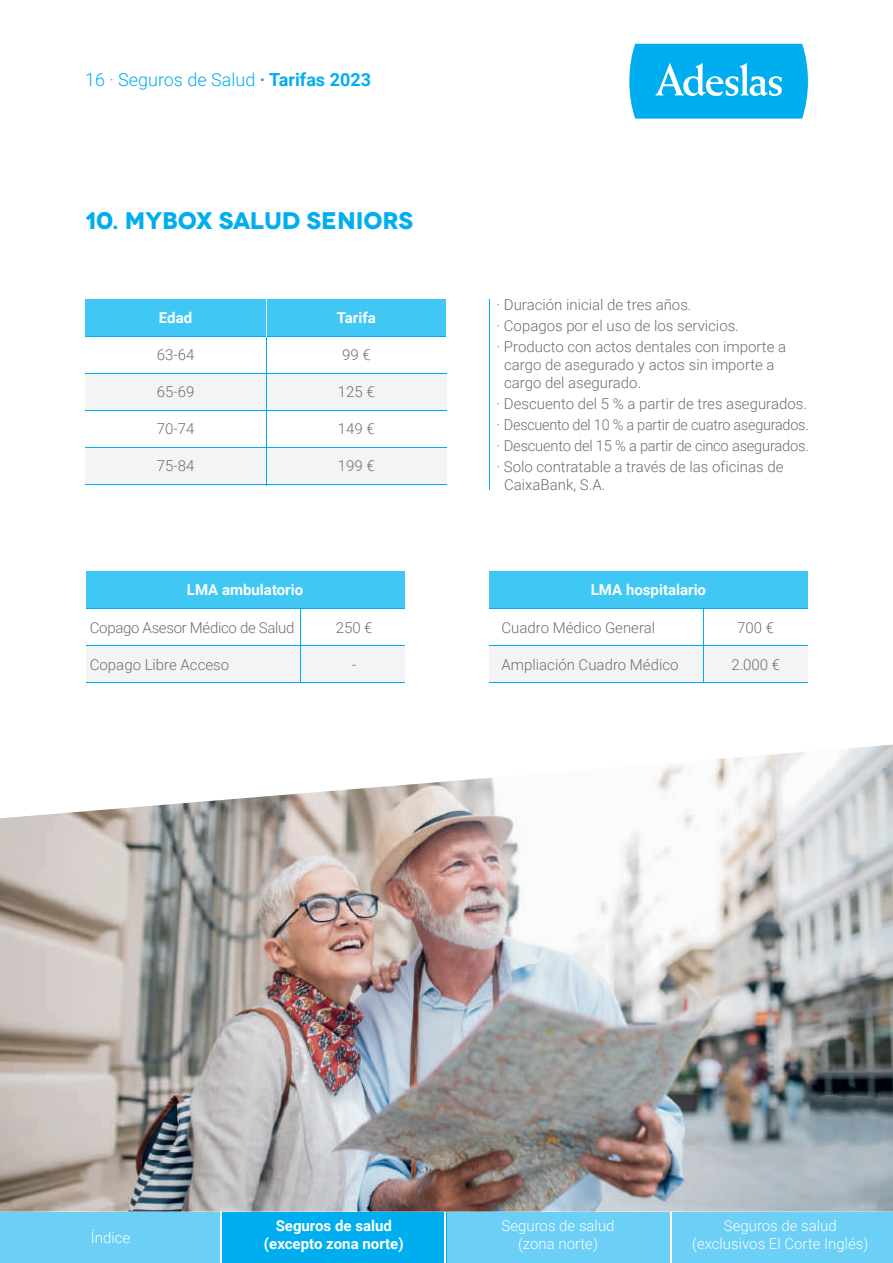
<style>
.page{position:relative;width:893px;height:1263px;background:#fff}
.page>*{position:absolute;margin:0;border:0;box-sizing:border-box;transform-origin:0 0}
.t1{font:700 24px "Novecentowide";letter-spacing:-.01em;color:#00aeef}
.t2{font:300 18px "Roboto";color:#00aeef}
.t3{font:300 15px/21px "Roboto";color:#6d6e71}
.t4{font:700 15px/18px "Roboto";color:#fff;text-align:center}
.t5{font:300 15px/18px "Roboto";color:#fff;text-align:center}
.t6{font:300 15px "Roboto";letter-spacing:-.02em;color:#6d6e71}
.s1{font-weight:700}
</style>
<div class="page">
<div style="left:85px;top:373px;width:361px;height:37px;background:#f3f4f4"></div>
<div style="left:85px;top:447px;width:361px;height:38px;background:#f3f4f4"></div>
<hr style="left:489px;top:299px;width:1px;height:191px;background:#00aeef">
<svg style="left:629px;top:44px;width:179px;height:75px;background:#1fb7f0"></svg>
<div style="left:85px;top:299px;width:362px;height:37px;background:#40c7f4"></div>
<hr style="left:85px;top:336px;width:361px;height:1px;background:#00aeef">
<hr style="left:85px;top:373px;width:362px;height:1px;background:#00aeef">
<hr style="left:85px;top:410px;width:362px;height:1px;background:#00aeef">
<hr style="left:85px;top:447px;width:362px;height:1px;background:#00aeef">
<hr style="left:85px;top:484px;width:362px;height:1px;background:#00aeef">
<hr style="left:266px;top:336px;width:1px;height:149px;background:#00aeef">
<hr style="left:266px;top:299px;width:1px;height:37px;background:#fff">
<hr style="left:446px;top:299px;width:1px;height:37px;background:#fff">
<img style="left:0;top:744px;width:893px;height:467px">
<div style="left:86px;top:571px;width:318px;height:37px;background:#40c7f4"></div>
<div style="left:86px;top:645px;width:318px;height:37px;background:#f3f4f4"></div>
<hr style="left:86px;top:608px;width:318px;height:1px;background:#00aeef">
<hr style="left:86px;top:645px;width:318px;height:1px;background:#00aeef">
<hr style="left:86px;top:682px;width:318px;height:1px;background:#00aeef">
<hr style="left:300px;top:608px;width:1px;height:74px;background:#00aeef">
<div style="left:489px;top:571px;width:319px;height:37px;background:#40c7f4"></div>
<div style="left:489px;top:645px;width:319px;height:37px;background:#f3f4f4"></div>
<hr style="left:489px;top:608px;width:319px;height:1px;background:#00aeef">
<hr style="left:489px;top:645px;width:319px;height:1px;background:#00aeef">
<hr style="left:489px;top:682px;width:319px;height:1px;background:#00aeef">
<hr style="left:703px;top:608px;width:1px;height:74px;background:#00aeef">
<div style="left:446px;top:1212px;width:225px;height:51px;background:#6bcff6"></div>
<div style="left:671px;top:1212px;width:222px;height:51px;background:#6bcff6"></div>
<div style="left:0;top:1212px;width:223px;height:51px;background:#6bcff6"></div>
<div style="left:221px;top:1212px;width:225px;height:51px;background:#00aeef"></div>
<hr style="left:220px;top:1212px;width:2px;height:51px;background:#fff">
<hr style="left:445px;top:1212px;width:1px;height:51px;background:#fff">
<hr style="left:670px;top:1212px;width:1px;height:51px;background:#fff">
<p class="t2" style="left:85px;top:67px;width:287px">16 · Seguros de Salud <span class="s1">· Tarifas 2023</span></p>
<h1 class="t1" style="left:85px;top:206px;width:330px">10. MYBOX SALUD SENIORS</h1>
<p class="t4" style="left:159px;top:308px;width:35px">Edad</p>
<p class="t3" style="left:157px;top:344px;width:39px">63-64</p>
<p class="t3" style="left:157px;top:381px;width:39px">65-69</p>
<p class="t3" style="left:157px;top:418px;width:39px">70-74</p>
<p class="t3" style="left:157px;top:455px;width:39px">75-84</p>
<p class="t4" style="left:337px;top:308px;width:40px">Tarifa</p>
<p class="t3" style="left:342px;top:344px;width:30px">99 €</p>
<p class="t3" style="left:338px;top:381px;width:38px">125 €</p>
<p class="t3" style="left:338px;top:418px;width:38px">149 €</p>
<p class="t3" style="left:338px;top:455px;width:38px">199 €</p>
<p class="t4" style="left:187px;top:580px;width:118px">LMA ambulatorio</p>
<p class="t6" style="left:90px;top:617px;width:206px">Copago Asesor Médico de Salud</p>
<p class="t3" style="left:90px;top:653px;width:141px">Copago Libre Acceso</p>
<p class="t3" style="left:336px;top:616px;width:38px">250 €</p>
<p class="t3" style="left:352px;top:653px;width:6px">-</p>
<p class="t3" style="left:497px;top:293px;width:291px">· Duración inicial de tres años.<br>· Copagos por el uso de los servicios.<br>· Producto con actos dentales con importe a</p>
<p class="t3" style="left:504px;top:355px;width:272px;line-height:18px">cargo de asegurado y actos sin importe a cargo del asegurado.</p>
<p class="t3" style="left:497px;top:392px;width:314px">· Descuento del 5 % a partir de tres asegurados. · Descuento del 10 % a partir de cuatro asegurados. · Descuento del 15 % a partir de cinco asegurados. · Solo contratable a través de las oficinas de</p>
<p class="t3" style="left:504px;top:473px;width:103px">CaixaBank, S.A.</p>
<p class="t4" style="left:591px;top:580px;width:117px">LMA hospitalario</p>
<p class="t3" style="left:502px;top:616px;width:155px">Cuadro Médico General</p>
<p class="t3" style="left:502px;top:653px;width:178px">Ampliación Cuadro Médico</p>
<p class="t3" style="left:737px;top:616px;width:38px">700 €</p>
<p class="t3" style="left:731px;top:653px;width:50px">2.000 €</p>
<p class="t5" style="left:91px;top:1228px;width:41px">Índice</p>
<p class="t4" style="left:264px;top:1216px;width:141px">Seguros de salud (excepto zona norte)</p>
<p class="t5" style="left:501px;top:1216px;width:115px">Seguros de salud (zona norte)</p>
<p class="t5" style="left:692px;top:1216px;width:178px">Seguros de salud (exclusivos El Corte Inglés)</p>
</div>
